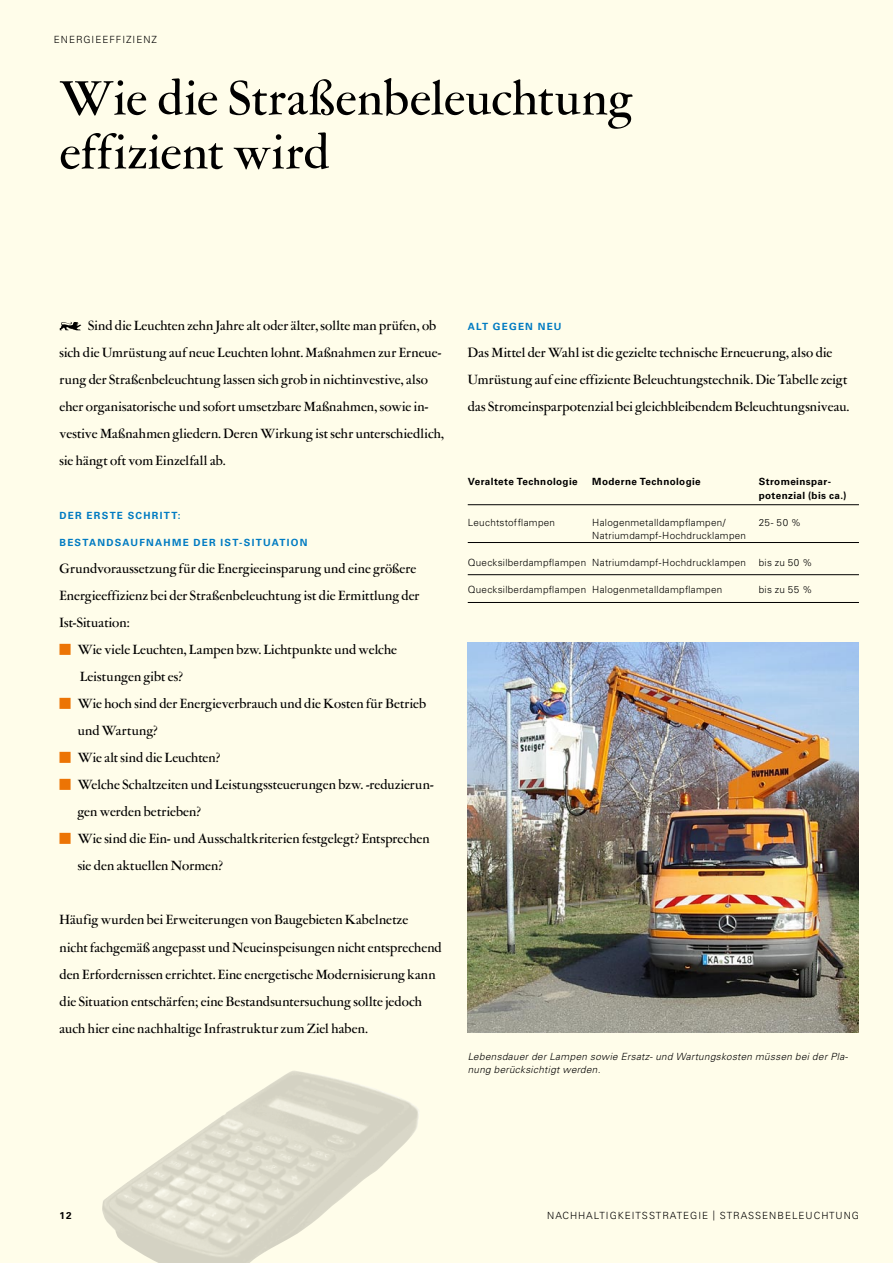
<style>
.page{position:relative;width:893px;height:1263px;background:#fffdea}
.page>*{position:absolute;margin:0;border:0;box-sizing:border-box;transform-origin:0 0}
.t1{font:500 54px/54px "Garamont Amst SH";letter-spacing:.015em;color:#000}
.t2{font:500 15px/27px "Garamont Amst SH";letter-spacing:.015em;color:#000}
.t3{font:300 9.9px "Univers LT";letter-spacing:.03em;color:#000}
.t4{font:italic 300 9.9px/13.5px "Univers LT";letter-spacing:.035em;color:#000}
.t5{font:700 9.9px/13.5px "Univers LT";letter-spacing:.04em;color:#000}
.t6{font:700 9.9px "Univers LT";letter-spacing:.125em;color:#007bc2}
.t7{font:300 9.9px "Univers LT";letter-spacing:.1em;color:#000}
.s1{color:#ec7405}
</style>
<div class="page">
<hr style="left:468px;top:504px;width:391px;height:1px;background:#000">
<hr style="left:468px;top:542px;width:391px;height:1px;background:#000">
<hr style="left:468px;top:574px;width:391px;height:1px;background:#000">
<hr style="left:468px;top:602px;width:391px;height:1px;background:#000">
<img style="left:468px;top:642px;width:391px;height:390px">
<img style="left:102px;top:1071px;width:317px;height:192px">
<svg style="left:60px;top:322px;width:21px;height:8px"></svg>
<p class="t3" style="left:54px;top:33px;width:44px">Energieeffi</p>
<p class="t3" style="left:126px;top:33px;width:32px">zienz</p>
<h1 class="t1" style="left:60px;top:74px;width:574px">Wie die Straßenbeleuchtung effizient wird</h1>
<p class="t2" style="left:60px;top:313px;width:386px;text-indent:29px">Sind die Leuchten zehn Jahre alt oder älter, sollte man prüfen, ob sich die Umrüstung auf neue Leuchten lohnt. Maßnahmen zur Erneue&shy;rung der Straßenbeleuchtung lassen sich grob in nichtinvestive, also eher organisatorische und sofort umsetzbare Maßnahmen, sowie in&shy;vestive Maßnahmen gliedern. Deren Wirkung ist sehr unterschiedlich, sie hängt oft vom Einzelfall ab.</p>
<p class="t6" style="left:60px;top:510px;width:123px">Der erste Schritt:</p>
<p class="t6" style="left:60px;top:537px;width:249px">Bestandsaufnahme der Ist-Situation</p>
<p class="t2" style="left:60px;top:556px;width:361px">Grundvoraussetzung für die Energieeinsparung und eine größere<br>Energieeffizienz bei der Straßenbeleuchtung ist die Ermittlung der<br>Ist-Situation:</p>
<p class="t2" style="left:80px;top:637px;width:318px;text-indent:-21px"><span class="s1">■</span> Wie viele Leuchten, Lampen bzw. Lichtpunkte und welche<br>Leistungen gibt es?</p>
<p class="t2" style="left:78px;top:691px;width:350px;text-indent:-18px"><span class="s1">■</span> Wie hoch sind der Energieverbrauch und die Kosten für Betrieb und Wartung?</p>
<p class="t2" style="left:60px;top:745px;width:162px"><span class="s1">■</span> Wie alt sind die Leuchten?</p>
<p class="t2" style="left:78px;top:772px;width:358px;text-indent:-18px"><span class="s1">■</span> Welche Schaltzeiten und Leistungssteuerungen bzw. -reduzierun&shy;gen werden betrieben?</p>
<p class="t2" style="left:78px;top:826px;width:353px;text-indent:-18px"><span class="s1">■</span> Wie sind die Ein- und Ausschaltkriterien festgelegt? Entsprechen sie den aktuellen Normen?</p>
<p class="t2" style="left:60px;top:907px;width:384px">Häufig wurden bei Erweiterungen von Baugebieten Kabelnetze<br>nicht fachgemäß angepasst und Neueinspeisungen nicht entsprechend den Erfordernissen errichtet. Eine energetische Modernisierung kann die Situation entschärfen; eine Bestandsuntersuchung sollte jedoch auch hier eine nachhaltige Infrastruktur zum Ziel haben.</p>
<p class="t6" style="left:468px;top:321px;width:95px">Alt gegen Neu</p>
<p class="t2" style="left:468px;top:340px;width:383px">Das Mittel der Wahl ist die gezielte technische Erneuerung, also die<br>Umrüstung auf eine effiziente Beleuchtungstechnik. Die Tabelle zeigt das Stromeinsparpotenzial bei gleichbleibendem Beleuchtungsniveau.</p>
<p class="t5" style="left:468px;top:475px;width:123px">Veraltete Technologie M</p>
<p class="t5" style="left:602px;top:475px;width:100px">oderne Technologie</p>
<p class="t5" style="left:759px;top:475px;width:89px">Stromeinspar&shy;potenzial (bis ca.)</p>
<p class="t3" style="left:468px;top:516px;width:111px">Leuchtstofflampen H</p>
<p class="t3" style="left:600px;top:516px;width:127px">alogenmetalldampflampen/</p>
<p class="t3" style="left:759px;top:516px;width:44px">25- 50 %</p>
<p class="t3" style="left:592px;top:530px;width:155px">Natriumdampf-Hochdrucklampen</p>
<p class="t3" style="left:468px;top:557px;width:280px">Quecksilberdampflampen Natriumdampf-Hochdrucklampen</p>
<p class="t3" style="left:759px;top:557px;width:55px">bis zu 50 %</p>
<p class="t3" style="left:468px;top:584px;width:256px">Quecksilberdampflampen Halogenmetalldampflampen</p>
<p class="t3" style="left:759px;top:584px;width:55px">bis zu 55 %</p>
<p class="t4" style="left:468px;top:1049px;width:382px">Lebensdauer der Lampen sowie Ersatz- und Wartungskosten müssen bei der Pla&shy;nung berücksichtigt werden.</p>
<p class="t5" style="left:60px;top:1209px;width:13px">12</p>
<p class="t7" style="left:547px;top:1210px;width:194px">nachhalti gkeitsstrategie | Strasse</p>
<p class="t7" style="left:769px;top:1210px;width:91px">nbeleuchtu ng</p>
</div>
